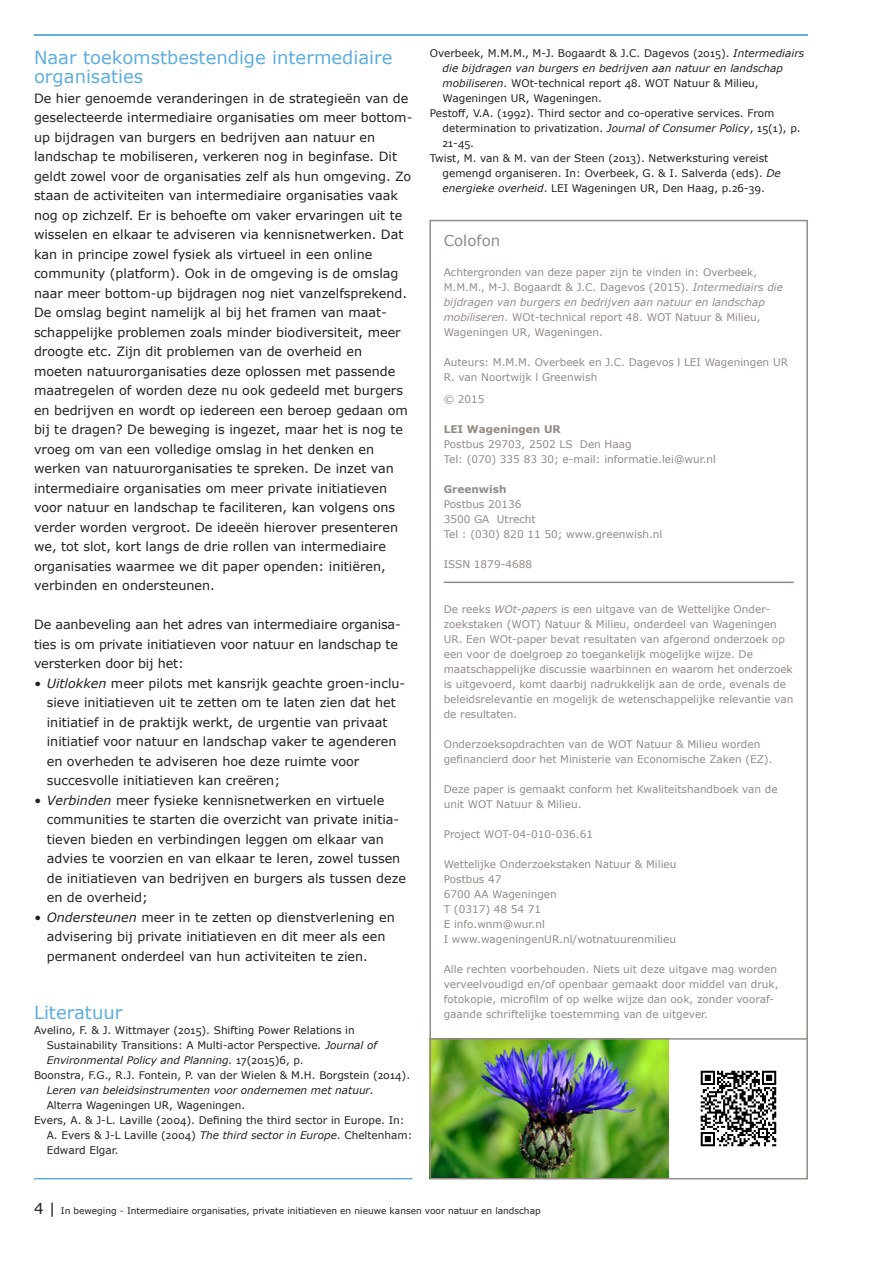
<style>
.page{position:relative;width:893px;height:1263px;background:#fff}
.page>*{position:absolute;margin:0;border:0;box-sizing:border-box;transform-origin:0 0}
._12_W_Kop_12_13{font:18px/19.5px "Verdana";color:#5daee0}
.t1{font:15px "Verdana";color:#938a84}
._21_W_Platte_tekst_8{font:12.75px/19.5px "Verdana";color:#231f20}
.t2{font:10.5px/15px "Verdana";color:#938a84}
._22_W_literatuurlijs{font:10.5px/15px "Verdana";color:#231f20}
.t3{font:700 10.5px "Verdana";color:#938a84}
.t4{font:9px "Verdana";color:#231f20}
.s1{font-style:italic}
.s2{font-size:15px}
</style>
<div class="page">
<hr style="left:34px;top:34px;width:774px;height:2px;background:#5daee0">
<svg style="left:701px;top:1071px;width:75px;height:75px"></svg>
<img style="left:432px;top:1040px;width:236px;height:136px">
<hr style="left:430px;top:1038px;width:377px;height:2px;background:#938a84">
<hr style="left:444px;top:582px;width:350px;height:1px;background:#938a84">
<div style="left:429px;top:220px;width:379px;height:959px;border:2px solid #938a84"></div>
<hr style="left:34px;top:1178px;width:378px;height:1px;background:#5daee0">
<p class="_12_W_Kop_12_13" style="left:34px;top:47px;width:360px">Naar toekomstbestendige intermediaire organisaties</p>
<p class="_21_W_Platte_tekst_8" style="left:34px;top:88px;width:380px">De hier genoemde veranderingen in de strategieën van de geselecteerde intermediaire organisaties om meer bottom&shy;up bijdragen van burgers en bedrijven aan natuur en landschap te mobiliseren, verkeren nog in beginfase. Dit geldt zowel voor de organisaties zelf als hun omgeving. Zo staan de activiteiten van intermediaire organisaties vaak nog op zichzelf. Er is behoefte om vaker ervaringen uit te wisselen en elkaar te adviseren via kennisnetwerken. Dat kan in principe zowel fysiek als virtueel in een online community (platform). Ook in de omgeving is de omslag naar meer bottom-up bijdragen nog niet vanzelfsprekend.<br>De omslag begint namelijk al bij het framen van maat&shy;schappelijke problemen zoals minder biodiversiteit, meer droogte etc. Zijn dit problemen van de overheid en moeten natuurorganisaties deze oplossen met passende maatregelen of worden deze nu ook gedeeld met burgers en bedrijven en wordt op iedereen een beroep gedaan om bij te dragen? De beweging is ingezet, maar het is nog te vroeg om van een volledige omslag in het denken en werken van natuurorganisaties te spreken. De inzet van intermediaire organisaties om meer private initiatieven voor natuur en landschap te faciliteren, kan volgens ons verder worden vergroot. De ideeën hierover presenteren we, tot slot, kort langs de drie rollen van intermediaire organisaties waarmee we dit paper openden: initiëren, verbinden en ondersteunen.</p>
<p class="_21_W_Platte_tekst_8" style="left:34px;top:615px;width:368px">De aanbeveling aan het adres van intermediaire organisa&shy;ties is om private initiatieven voor natuur en landschap te versterken door bij het:</p>
<p class="_21_W_Platte_tekst_8" style="left:47px;top:673px;width:360px;text-indent:-13px"><span class="s1">• Uitlokken</span> meer pilots met kansrijk geachte groen-inclu&shy;sieve initiatieven uit te zetten om te laten zien dat het initiatief in de praktijk werkt, de urgentie van privaat initiatief voor natuur en landschap vaker te agenderen en overheden te adviseren hoe deze ruimte voor succesvolle initiatieven kan creëren;</p>
<p class="_21_W_Platte_tekst_8" style="left:47px;top:790px;width:361px;text-indent:-13px"><span class="s1">• Verbinden</span> meer fysieke kennisnetwerken en virtuele communities te starten die overzicht van private initia&shy;tieven bieden en verbindingen leggen om elkaar van advies te voorzien en van elkaar te leren, zowel tussen de initiatieven van bedrijven en burgers als tussen deze en de overheid;</p>
<p class="_21_W_Platte_tekst_8" style="left:47px;top:907px;width:349px;text-indent:-13px"><span class="s1">• Ondersteunen</span> meer in te zetten op dienstverlening en advisering bij private initiatieven en dit meer als een permanent onderdeel van hun activiteiten te zien.</p>
<p class="_12_W_Kop_12_13" style="left:34px;top:1003px;width:90px">Literatuur</p>
<p class="_22_W_literatuurlijs" style="left:47px;top:1023px;width:332px;text-indent:-13px">Avelino, F. &amp; J. Wittmayer (2015). Shifting Power Relations in<br>Sustainability Transitions: A Multi-actor Perspective<span class="s1">. Journal of<br>Environmental Policy and Planning.</span> 17(2015)6, p.</p>
<p class="_22_W_literatuurlijs" style="left:47px;top:1068px;width:365px;text-indent:-13px">Boonstra, F.G., R.J. Fontein, P. van der Wielen &amp; M.H. Borgstein (2014).<br><span class="s1">Leren van beleidsinstrumenten voor ondernemen met natuur.<br></span>Alterra Wageningen UR, Wageningen.</p>
<p class="_22_W_literatuurlijs" style="left:47px;top:1113px;width:367px;text-indent:-13px">Evers, A. &amp; J-L. Laville (2004). Defining the third sector in Europe. In:<br>A. Evers &amp; J-L Laville (2004) <span class="s1">The third sector in Europe</span>. Cheltenham:<br>Edward Elgar.</p>
<p class="_22_W_literatuurlijs" style="left:443px;top:45px;width:363px;text-indent:-13px">Overbeek, M.M.M., M-J. Bogaardt &amp; J.C. Dagevos (2015). <span class="s1">Intermediairs die bijdragen van burgers en bedrijven aan natuur en landschap mobiliseren</span>. WOt-technical report 48. WOT Natuur &amp; Milieu, Wageningen UR, Wageningen.</p>
<p class="_22_W_literatuurlijs" style="left:443px;top:105px;width:359px;text-indent:-13px">Pestoff, V.A. (1992). Third sector and co-operative services. From determination to privatization. <span class="s1">Journal of Consumer Policy</span>, 15(1), p.<br>21-45.</p>
<p class="_22_W_literatuurlijs" style="left:443px;top:150px;width:340px;text-indent:-13px">Twist, M. van &amp; M. van der Steen (2013). Netwerksturing vereist gemengd organiseren. In: Overbeek, G. &amp; I. Salverda (eds). <span class="s1">De energieke overheid</span>. LEI Wageningen UR, Den Haag, p.26-39.</p>
<p class="t1" style="left:444px;top:230px;width:58px">Colofon</p>
<p class="t2" style="left:444px;top:264px;width:341px">Achtergronden van deze paper zijn te vinden in: Overbeek, M.M.M., M-J. Bogaardt &amp; J.C. Dagevos (2015). <span class="s1">Intermediairs die bijdragen van burgers en bedrijven aan natuur en landschap mobiliseren</span>. WOt-technical report 48. WOT Natuur &amp; Milieu, Wageningen UR, Wageningen.</p>
<p class="t2" style="left:444px;top:354px;width:346px">Auteurs: M.M.M. Overbeek en J.C. Dagevos l LEI Wageningen UR</p>
<p class="t2" style="left:444px;top:369px;width:155px">R. van Noortwijk l Greenwish</p>
<p class="t2" style="left:444px;top:392px;width:42px">© 2015</p>
<p class="t3" style="left:444px;top:422px;width:119px">LEI Wageningen UR</p>
<p class="t2" style="left:444px;top:437px;width:189px">Postbus 29703, 2502 LS Den Haag</p>
<p class="t2" style="left:444px;top:452px;width:274px">Tel: (070) 335 83 30; e-mail: informatie.lei@wur.nl</p>
<p class="t3" style="left:444px;top:482px;width:64px">Greenwish</p>
<p class="t2" style="left:444px;top:497px;width:79px">Postbus 20136</p>
<p class="t2" style="left:444px;top:512px;width:93px">3500 GA Utrecht</p>
<p class="t2" style="left:444px;top:527px;width:220px">Tel : (030) 820 11 50; www.greenwish.nl</p>
<p class="t2" style="left:444px;top:557px;width:90px">ISSN 1879-4688</p>
<p class="t2" style="left:444px;top:602px;width:351px">De reeks <span class="s1">WOt-papers</span> is een uitgave van de Wettelijke Onder&shy;zoekstaken (WOT) Natuur &amp; Milieu, onderdeel van Wageningen UR. Een WOt-paper bevat resultaten van afgerond onderzoek op een voor de doelgroep zo toegankelijk mogelijke wijze. De maatschappelijke discussie waarbinnen en waarom het onderzoek is uitgevoerd, komt daarbij nadrukkelijk aan de orde, evenals de beleidsrelevantie en mogelijk de wetenschappelijke relevantie van de resultaten.</p>
<p class="t2" style="left:444px;top:737px;width:330px">Onderzoeksopdrachten van de WOT Natuur &amp; Milieu worden gefinancierd door het Ministerie van Economische Zaken (EZ).</p>
<p class="t2" style="left:444px;top:782px;width:335px">Deze paper is gemaakt conform het Kwaliteitshandboek van de unit WOT Natuur &amp; Milieu.</p>
<p class="t2" style="left:444px;top:827px;width:151px">Project WOT-04-010-036.61</p>
<p class="t2" style="left:444px;top:857px;width:234px">Wettelijke Onderzoekstaken Natuur &amp; Milieu</p>
<p class="t2" style="left:444px;top:872px;width:59px">Postbus 47</p>
<p class="t2" style="left:444px;top:887px;width:115px">6700 AA Wageningen</p>
<p class="t2" style="left:444px;top:902px;width:99px">T (0317) 48 54 71</p>
<p class="t2" style="left:444px;top:917px;width:103px">E info.wnm@wur.nl</p>
<p class="t2" style="left:444px;top:932px;width:234px">I www.wageningenUR.nl/wotnatuurenmilieu</p>
<p class="t2" style="left:444px;top:962px;width:336px">Alle rechten voorbehouden. Niets uit deze uitgave mag worden verveelvoudigd en/of openbaar gemaakt door middel van druk, fotokopie, microfilm of op welke wijze dan ook, zonder vooraf&shy;gaande schriftelijke toestemming van de uitgever.</p>
<p class="t4" style="left:34px;top:1205px;width:508px"><span class="s2">4 |</span> In beweging - Intermediaire organisaties, private initiatieven en nieuwe kansen voor natuur en landschap</p>
</div>
